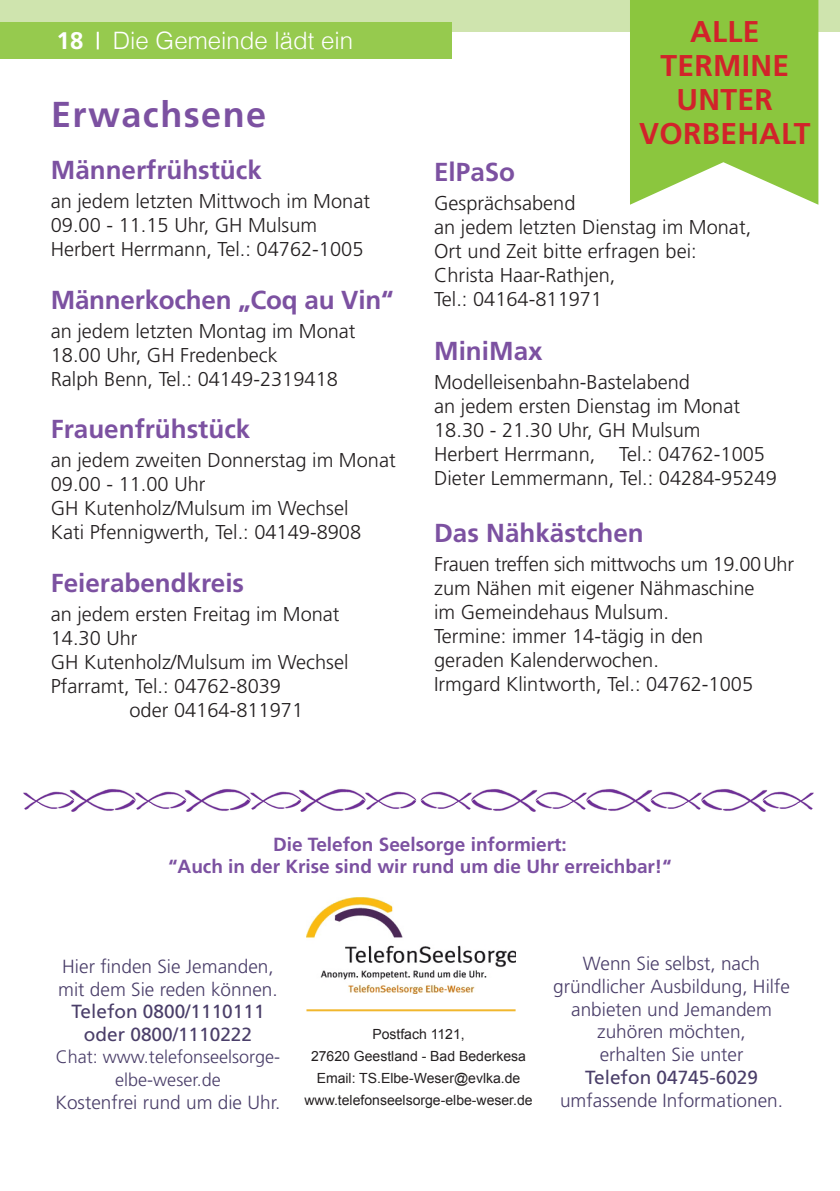
<style>
.page{position:relative;width:840px;height:1191px;background:#fff}
.page>*{position:absolute;margin:0;border:0;box-sizing:border-box;transform-origin:0 0}
.t1{font:700 36px "Frutiger";letter-spacing:.04em;color:#7c51a1}
.t2{font:700 30px/34px "Frutiger";letter-spacing:.01em;color:#d1232a;text-align:center}
.t3{font:700 26px "Frutiger";color:#7c51a1}
.t4{font:300 24px "Helvetica";color:#fff}
.t5{font:700 24px "Frutiger";color:#fff}
.t6{font:300 20px/24px "Frutiger";color:#231f20}
.t7{font:300 19px/22.8px "Frutiger";color:#4a3e69;text-align:center}
.t8{font:700 19px/22.8px "Frutiger";color:#7c51a1;text-align:center}
.t9{font:19px/22.8px "Frutiger";color:#4a3e69;text-align:center}
.t10{font:300 18px/22.8px "Frutiger";color:#4a3e69;text-align:center}
.t11{font:14px/22px "Arial";color:#231f20;text-align:center}
</style>
<div class="page">
<div style="left:0;top:0;width:839px;height:32px;background:#cfe4ae"></div>
<div style="left:0;top:22px;width:451px;height:37px;background:#96ca4e"></div>
<svg style="left:97px;top:32px;width:2px;height:17px"></svg>
<img style="left:306px;top:897px;width:209px;height:96px">
<hr style="left:306px;top:1009px;width:209px;height:2px;background:#f1b72d">
<img style="left:472px;top:789px;width:64px;height:23px">
<img style="left:534px;top:790px;width:51px;height:20px">
<img style="left:585px;top:789px;width:66px;height:23px">
<img style="left:649px;top:790px;width:50px;height:20px">
<img style="left:699px;top:789px;width:67px;height:23px">
<img style="left:761px;top:790px;width:52px;height:20px">
<img style="left:420px;top:791px;width:52px;height:19px">
<img style="left:300px;top:788px;width:64px;height:24px">
<img style="left:251px;top:790px;width:51px;height:20px">
<img style="left:186px;top:789px;width:65px;height:23px">
<img style="left:136px;top:790px;width:51px;height:20px">
<img style="left:71px;top:789px;width:65px;height:23px">
<img style="left:23px;top:790px;width:52px;height:20px">
<img style="left:364px;top:791px;width:52px;height:19px">
<svg style="left:630px;top:0;width:188px;height:205px;background:#97cb52"></svg>
<p class="t5" style="left:57px;top:27px;width:28px">18</p>
<p class="t4" style="left:113px;top:20px;width:242px">Die Gemeinde lädt ein</p>
<h1 class="t1" style="left:51px;top:93px;width:216px">Erwachsene</h1>
<h3 class="t3" style="left:51px;top:155px;width:212px">Männerfrühstück</h3>
<p class="t6" style="left:51px;top:189px;width:320px">an jedem letzten Mittwoch im Monat<br>09.00 - 11.15 Uhr, GH Mulsum<br>Herbert Herrmann, Tel.: 04762-1005</p>
<h3 class="t3" style="left:51px;top:284px;width:344px">Männerkochen „Coq au Vin“</h3>
<p class="t6" style="left:51px;top:319px;width:306px">an jedem letzten Montag im Monat<br>18.00 Uhr, GH Fredenbeck<br>Ralph Benn, Tel.: 04149-2319418</p>
<h3 class="t3" style="left:51px;top:414px;width:201px">Frauenfrühstück</h3>
<p class="t6" style="left:51px;top:448px;width:346px">an jedem zweiten Donnerstag im Monat<br>09.00 - 11.00 Uhr<br>GH Kutenholz/Mulsum im Wechsel<br>Kati Pfennigwerth, Tel.: 04149-8908</p>
<h3 class="t3" style="left:51px;top:567px;width:195px">Feierabendkreis</h3>
<p class="t6" style="left:51px;top:602px;width:290px">an jedem ersten Freitag im Monat</p>
<p class="t6" style="left:51px;top:626px;width:88px">14.30 Uhr</p>
<p class="t6" style="left:51px;top:650px;width:299px">GH Kutenholz/Mulsum im Wechsel</p>
<p class="t6" style="left:51px;top:674px;width:232px">Pfarramt, Tel.: 04762-8039</p>
<p class="t6" style="left:129px;top:698px;width:175px">oder 04164-811971</p>
<h2 class="t2" style="left:638px;top:14px;width:173px">ALLE<br>TERMINE<br>UNTER<br>VORBEHALT</h2>
<h3 class="t3" style="left:434px;top:157px;width:82px">ElPaSo</h3>
<p class="t6" style="left:434px;top:191px;width:318px">Gesprächsabend<br>an jedem letzten Dienstag im Monat,<br>Ort und Zeit bitte erfragen bei:<br>Christa Haar-Rathjen,<br>Tel.: 04164-811971</p>
<h3 class="t3" style="left:434px;top:336px;width:110px">MiniMax</h3>
<p class="t6" style="left:434px;top:370px;width:344px">Modelleisenbahn-Bastelabend<br>an jedem ersten Dienstag im Monat 18.30 - 21.30 Uhr, GH Mulsum<br>Herbert Herrmann, Tel.: 04762-1005<br>Dieter Lemmermann, Tel.: 04284-95249</p>
<h3 class="t3" style="left:434px;top:517px;width:211px">Das Nähkästchen</h3>
<p class="t6" style="left:434px;top:552px;width:361px">Frauen treffen sich mittwochs um 19.00 Uhr zum Nähen mit eigener Nähmaschine<br>im Gemeindehaus Mulsum.<br>Termine: immer 14-tägig in den<br>geraden Kalenderwochen.<br>Irmgard Klintworth, Tel.: 04762-1005</p>
<p class="t8" style="left:168px;top:832px;width:504px">Die Telefon Seelsorge informiert:<br>“Auch in der Krise sind wir rund um die Uhr erreichbar!“</p>
<p class="t7" style="left:58px;top:955px;width:221px;text-align:left">Hier finden Sie Jemanden, mit dem Sie reden können.</p>
<p class="t9" style="left:71px;top:1000px;width:194px">Telefon 0800/1110111 oder 0800/1110222</p>
<p class="t10" style="left:56px;top:1045px;width:226px">Chat: www.telefonseelsorge&shy;elbe-weser.de</p>
<p class="t7" style="left:55px;top:1090px;width:226px">Kostenfrei rund um die Uhr.</p>
<p class="t11" style="left:304px;top:1023px;width:230px">Postfach 1121,<br>27620 Geestland - Bad Bederkesa<br>Email: TS.Elbe-Weser@evlka.de www.telefonseelsorge-elbe-weser.de</p>
<p class="t7" style="left:553px;top:952px;width:238px">Wenn Sie selbst, nach gründlicher Ausbildung, Hilfe anbieten und Jemandem zuhören möchten,<br>erhalten Sie unter</p>
<p class="t9" style="left:584px;top:1066px;width:174px">Telefon 04745-6029</p>
<p class="t7" style="left:559px;top:1089px;width:224px">umfassende Informationen.</p>
</div>
